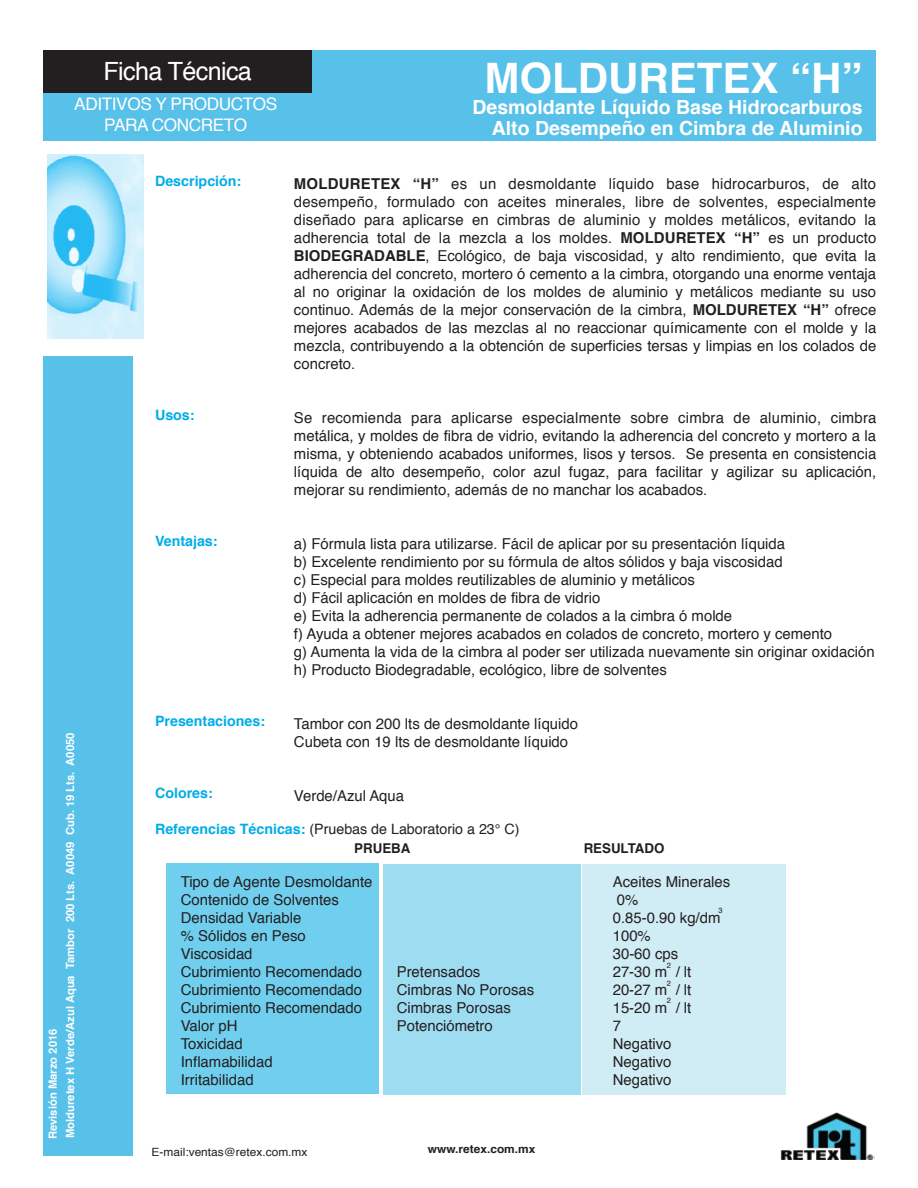
<style>
.page{position:relative;width:918px;height:1188px;background:#fff}
.page>*{position:absolute;margin:0;border:0;box-sizing:border-box;transform-origin:0 0}
.t1{font:700 42px "Helvetica";color:#fff}
.t2{font:25.05px "Helvetica";letter-spacing:-.025em;color:#fff}
.t3{font:700 19.5px/21px "Helvetica";color:#fff;text-align:right}
.t4{font:17.25px/20.7px "Helvetica";letter-spacing:-.025em;color:#fff;text-align:center}
.t5{font:15px/18px "Helvetica";color:#231f20;text-align:justify}
.t6{font:700 14.25px "Helvetica";color:#00ade8}
.t7{font:14.25px "Helvetica";color:#231f20}
.t8{font:700 13.5px "Helvetica";color:#231f20}
.t9{font:11.4px "Helvetica";color:#231f20;scale:1.05 1}
.t10{font:700 11.4px "Helvetica";color:#231f20;scale:1.05 1}
.t11{font:700 11.25px/17.4px "Helvetica";color:#fff}
.t12{font:7.5px "Helvetica";color:#231f20}
.s1{font-weight:700}
.s2{font-weight:700;color:#00ade8}
</style>
<div class="page">
<div style="left:43px;top:356px;width:90px;height:799px;background:#58c1e9"></div>
<div style="left:43px;top:50px;width:833px;height:91px;background:#58c1e9"></div>
<img style="left:780px;top:1112px;width:95px;height:48px">
<div style="left:43px;top:50px;width:269px;height:43px;background:#231f20"></div>
<img style="left:47px;top:154px;width:97px;height:184px">
<div style="left:583px;top:864px;width:203px;height:231px;background:#d0ecf4"></div>
<div style="left:383px;top:864px;width:197px;height:231px;background:#9edcf1"></div>
<div style="left:166px;top:863px;width:213px;height:231px;background:#70cfee"></div>
<h2 class="t2" style="left:104px;top:52px;width:150px">Ficha Técnica</h2>
<p class="t4" style="left:74px;top:94px;width:204px">ADITIVOS Y PRODUCTOS<br>PARA CONCRETO</p>
<p class="t6" style="left:155px;top:169px;width:88px">Descripción:</p>
<h1 class="t1" style="left:485px;top:44px;width:380px">MOLDURETEX “H”</h1>
<h3 class="t3" style="left:473px;top:97px;width:392px">Desmoldante Líquido Base Hidrocarburos<br>Alto Desempeño en Cimbra de Aluminio</h3>
<p class="t5" style="left:294px;top:175px;width:584px"><span class="s1">MOLDURETEX “H”</span> es un desmoldante líquido base hidrocarburos, de alto desempeño, formulado con aceites minerales, libre de solventes, especialmente diseñado para aplicarse en cimbras de aluminio y moldes metálicos, evitando la adherencia total de la mezcla a los moldes. <span class="s1">MOLDURETEX “H”</span> es un producto <span class="s1">BIODEGRADABLE</span>, Ecológico, de baja viscosidad, y alto rendimiento, que evita la adherencia del concreto, mortero ó cemento a la cimbra, otorgando una enorme ventaja al no originar la oxidación de los moldes de aluminio y metálicos mediante su uso continuo. Además de la mejor conservación de la cimbra, <span class="s1">MOLDURETEX “H”</span> ofrece mejores acabados de las mezclas al no reaccionar químicamente con el molde y la mezcla, contribuyendo a la obtención de superficies tersas y limpias en los colados de concreto.</p>
<p class="t11" style="left:44px;top:1139px;width:408px;rotate:-90deg">Revisión Marzo 2016<br>Molduretex H Verde/Azul Aqua Tambor 200 Lts. A0049 Cub. 19 Lts. A0050</p>
<p class="t6" style="left:155px;top:403px;width:41px">Usos:</p>
<p class="t6" style="left:155px;top:529px;width:64px">Ventajas:</p>
<p class="t6" style="left:155px;top:709px;width:112px">Presentaciones:</p>
<p class="t5" style="left:294px;top:409px;width:584px">Se recomienda para aplicarse especialmente sobre cimbra de aluminio, cimbra metálica, y moldes de fibra de vidrio, evitando la adherencia del concreto y mortero a la misma, y obteniendo acabados uniformes, lisos y tersos. Se presenta en consistencia líquida de alto desempeño, color azul fugaz, para facilitar y agilizar su aplicación, mejorar su rendimiento, además de no manchar los acabados.</p>
<p class="t5" style="left:294px;top:535px;width:582px;text-align:left">a) Fórmula lista para utilizarse. Fácil de aplicar por su presentación líquida<br>b) Excelente rendimiento por su fórmula de altos sólidos y baja viscosidad<br>c) Especial para moldes reutilizables de aluminio y metálicos<br>d) Fácil aplicación en moldes de fibra de vidrio<br>e) Evita la adherencia permanente de colados a la cimbra ó molde<br>f) Ayuda a obtener mejores acabados en colados de concreto, mortero y cemento<br>g) Aumenta la vida de la cimbra al poder ser utilizada nuevamente sin originar oxidación h) Producto Biodegradable, ecológico, libre de solventes</p>
<p class="t5" style="left:294px;top:715px;width:286px">Tambor con 200 lts de desmoldante líquido<br>Cubeta con 19 lts de desmoldante líquido</p>
<p class="t6" style="left:155px;top:781px;width:59px">Colores:</p>
<p class="t7" style="left:155px;top:818px;width:366px"><span class="s2">Referencias Técnicas:</span> (Pruebas de Laboratorio a 23° C)</p>
<p class="t5" style="left:294px;top:787px;width:112px">Verde/Azul Aqua</p>
<p class="t8" style="left:354px;top:837px;width:58px">PRUEBA</p>
<p class="t8" style="left:584px;top:837px;width:82px">RESULTADO</p>
<p class="t5" style="left:181px;top:873px;width:193px">Tipo de Agente Desmoldante</p>
<p class="t5" style="left:613px;top:873px;width:119px">Aceites Minerales</p>
<p class="t5" style="left:181px;top:891px;width:160px">Contenido de Solventes</p>
<p class="t5" style="left:617px;top:891px;width:23px">0%</p>
<p class="t5" style="left:181px;top:909px;width:122px">Densidad Variable</p>
<p class="t5" style="left:613px;top:909px;width:109px">0.85-0.90 kg/dm</p>
<p class="t5" style="left:181px;top:927px;width:127px">% Sólidos en Peso</p>
<p class="t5" style="left:613px;top:927px;width:40px">100%</p>
<p class="t5" style="left:181px;top:945px;width:73px">Viscosidad</p>
<p class="t5" style="left:613px;top:945px;width:67px">30-60 cps</p>
<p class="t5" style="left:181px;top:963px;width:183px">Cubrimiento Recomendado</p>
<p class="t5" style="left:397px;top:963px;width:85px">Pretensados</p>
<p class="t5" style="left:613px;top:963px;width:80px">27-30 m / lt</p>
<p class="t5" style="left:181px;top:981px;width:183px">Cubrimiento Recomendado</p>
<p class="t5" style="left:397px;top:981px;width:139px">Cimbras No Porosas</p>
<p class="t5" style="left:613px;top:981px;width:80px">20-27 m / lt</p>
<p class="t5" style="left:181px;top:999px;width:183px">Cubrimiento Recomendado</p>
<p class="t5" style="left:397px;top:999px;width:116px">Cimbras Porosas</p>
<p class="t5" style="left:613px;top:999px;width:80px">15-20 m / lt</p>
<p class="t5" style="left:181px;top:1017px;width:58px">Valor pH</p>
<p class="t5" style="left:397px;top:1017px;width:98px">Potenciómetro</p>
<p class="t5" style="left:613px;top:1017px;width:10px">7</p>
<p class="t5" style="left:181px;top:1035px;width:64px">Toxicidad</p>
<p class="t5" style="left:613px;top:1035px;width:60px">Negativo</p>
<p class="t5" style="left:181px;top:1053px;width:93px">Inflamabilidad</p>
<p class="t5" style="left:613px;top:1053px;width:60px">Negativo</p>
<p class="t5" style="left:181px;top:1071px;width:74px">Irritabilidad</p>
<p class="t5" style="left:613px;top:1071px;width:60px">Negativo</p>
<p class="t12" style="left:718px;top:905px;width:6px">3</p>
<p class="t12" style="left:667px;top:959px;width:6px">2</p>
<p class="t12" style="left:667px;top:977px;width:6px">2</p>
<p class="t12" style="left:667px;top:995px;width:6px">2</p>
<p class="t9" style="left:152px;top:1143px;width:150px">E-mail:ventas@retex.com.mx</p>
<p class="t10" style="left:428px;top:1140px;width:104px">www.retex.com.mx</p>
</div>
